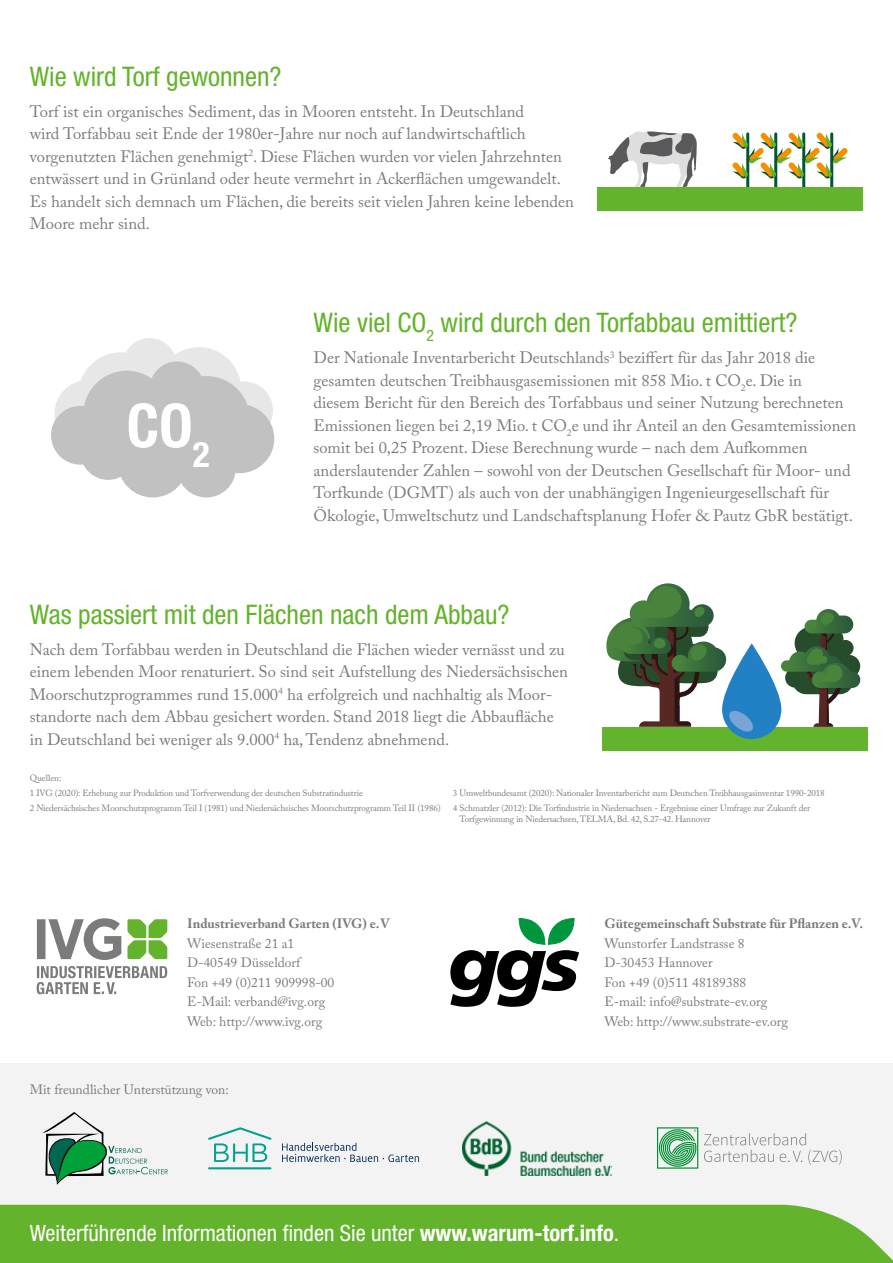
<style>
.page{position:relative;width:893px;height:1263px;background:#fff}
.page>*{position:absolute;margin:0;border:0;box-sizing:border-box;transform-origin:0 0}
.t1{font:700 condensed 60.45px "Helvetica Neue LT Std";color:#fff}
.t2{font:condensed 27px "Helvetica Neue LT Std";color:#64b32c}
.t3{font:condensed 22.5px "Helvetica Neue LT Std";color:#fff}
.t4{font:16.5px/22.5px "Adobe Caslon Pro";color:#7b7b7a}
.t5{font:13.5px/19.5px "Adobe Caslon Pro";color:#7b7b7a}
.t6{font:700 13.5px "Adobe Caslon Pro";color:#7b7b7a}
.t7{font:9px/15px "Adobe Caslon Pro";letter-spacing:-.01em;color:#7b7b7a}
.s1{font-weight:700}
</style>
<div class="page">
<div style="left:0;top:1063px;width:893px;height:200px;background:#f3f3f3"></div>
<div style="left:0;top:1205px;width:893px;height:58px;background:#64b32c"></div>
<svg style="left:657px;top:1127px;width:41px;height:42px"></svg>
<svg style="left:704px;top:1133px;width:138px;height:32px"></svg>
<svg style="left:282px;top:1143px;width:137px;height:19px"></svg>
<hr style="left:208px;top:1167px;width:63px;height:2px;background:#00ab96">
<svg style="left:208px;top:1127px;width:64px;height:35px"></svg>
<svg style="left:43px;top:1112px;width:125px;height:73px"></svg>
<img style="left:462px;top:1121px;width:149px;height:54px">
<div style="left:602px;top:726px;width:266px;height:24px;background:#64b32c"></div>
<svg style="left:781px;top:609px;width:79px;height:117px"></svg>
<svg style="left:722px;top:643px;width:59px;height:96px;fill:#2281c4"></svg>
<svg style="left:606px;top:583px;width:149px;height:150px"></svg>
<svg style="left:608px;top:131px;width:89px;height:56px"></svg>
<hr style="left:746px;top:134px;width:3px;height:53px;background:#005730">
<hr style="left:774px;top:134px;width:3px;height:53px;background:#005730">
<hr style="left:802px;top:134px;width:3px;height:53px;background:#005730">
<hr style="left:830px;top:134px;width:3px;height:53px;background:#005730">
<svg style="left:732px;top:133px;width:116px;height:47px"></svg>
<div style="left:597px;top:187px;width:266px;height:24px;background:#64b32c"></div>
<div style="left:215px;top:381px;width:58px;height:58px;background:#e7e7e7;border-radius:50%"></div>
<div style="left:156px;top:347px;width:85px;height:85px;background:#e7e7e7;border-radius:50%"></div>
<div style="left:78px;top:352px;width:85px;height:85px;background:#e7e7e7;border-radius:50%"></div>
<div style="left:123px;top:338px;width:53px;height:54px;background:#e7e7e7;border-radius:50%"></div>
<div style="left:54px;top:380px;width:69px;height:67px;background:#e7e7e7;border-radius:50%"></div>
<div style="left:51px;top:406px;width:59px;height:59px;background:#c1c1c2;border-radius:50%"></div>
<div style="left:177px;top:439px;width:59px;height:58px;background:#c1c1c2;border-radius:50%"></div>
<div style="left:83px;top:371px;width:87px;height:87px;background:#c1c1c2;border-radius:50%"></div>
<div style="left:163px;top:376px;width:87px;height:87px;background:#c1c1c2;border-radius:50%"></div>
<div style="left:81px;top:425px;width:55px;height:55px;background:#c1c1c2;border-radius:50%"></div>
<div style="left:150px;top:361px;width:55px;height:55px;background:#c1c1c2;border-radius:50%"></div>
<div style="left:118px;top:428px;width:70px;height:69px;background:#c1c1c2;border-radius:50%"></div>
<div style="left:205px;top:404px;width:69px;height:69px;background:#c1c1c2;border-radius:50%"></div>
<svg style="left:127px;top:919px;width:40px;height:40px"></svg>
<svg style="left:37px;top:918px;width:84px;height:42px"></svg>
<svg style="left:37px;top:966px;width:130px;height:28px"></svg>
<svg style="left:450px;top:950px;width:129px;height:57px"></svg>
<svg style="left:519px;top:918px;width:55px;height:26px"></svg>
<h2 class="t2" style="left:30px;top:61px;width:253px">Wie wird Torf gewonnen?</h2>
<p class="t4" style="left:30px;top:100px;width:546px">Torf ist ein organisches Sediment, das in Mooren entsteht. In Deutschland<br>wird Torfabbau seit Ende der 1980er-Jahre nur noch auf landwirtschaftlich vorgenutzten Flächen genehmigt<sup>2</sup>. Diese Flächen wurden vor vielen Jahrzehnten entwässert und in Grünland oder heute vermehrt in Ackerflächen umgewandelt.<br>Es handelt sich demnach um Flächen, die bereits seit vielen Jahren keine lebenden Moore mehr sind.</p>
<h1 class="t1" style="left:127px;top:389px;width:85px">CO<sub>2</sub></h1>
<h2 class="t2" style="left:314px;top:307px;width:485px">Wie viel CO<sub>2</sub> wird durch den Torfabbau emittiert?</h2>
<p class="t4" style="left:314px;top:346px;width:544px">Der Nationale Inventarbericht Deutschlands<sup>3</sup> beziffert für das Jahr 2018 die gesamten deutschen Treibhausgasemissionen mit 858 Mio. t CO<sub>2</sub>e. Die in<br>diesem Bericht für den Bereich des Torfabbaus und seiner Nutzung berechneten Emissionen liegen bei 2,19 Mio. t CO<sub>2</sub>e und ihr Anteil an den Gesamtemissionen somit bei 0,25 Prozent. Diese Berechnung wurde – nach dem Aufkommen anderslautender Zahlen – sowohl von der Deutschen Gesellschaft für Moor- und Torfkunde (DGMT) als auch von der unabhängigen Ingenieurgesellschaft für Ökologie, Umweltschutz und Landschaftsplanung Hofer &amp; Pautz GbR bestätigt.</p>
<h2 class="t2" style="left:30px;top:599px;width:481px">Was passiert mit den Flächen nach dem Abbau?</h2>
<p class="t4" style="left:30px;top:638px;width:540px">Nach dem Torfabbau werden in Deutschland die Flächen wieder vernässt und zu einem lebenden Moor renaturiert. So sind seit Aufstellung des Niedersächsischen Moorschutzprogrammes rund 15.000<sup>4</sup> ha erfolgreich und nachhaltig als Moor&shy;standorte nach dem Abbau gesichert worden. Stand 2018 liegt die Abbaufläche in Deutschland bei weniger als 9.000<sup>4</sup> ha, Tendenz abnehmend.</p>
<p class="t7" style="left:30px;top:770px;width:412px">Quellen:<br>1 IVG (2020): Erhebung zur Produktion und Torfverwendung der deutschen Substratindustrie<br>2 Niedersächsisches Moorschutzprogramm Teil I (1981) und Niedersächsisches Moorschutzprogramm Teil II (1986)</p>
<p class="t7" style="left:453px;top:785px;width:373px">3 Umweltbundesamt (2020): Nationaler Inventarbericht zum Deutschen Treibhausgasinventar 1990-2018<br>4 Schmatzler (2012): Die Torfindustrie in Niedersachsen - Ergebnisse einer Umfrage zur Zukunft der</p>
<p class="t7" style="left:459px;top:811px;width:253px">Torfgewinnung in Niedersachsen, TELMA, Bd. 42, S.27-42. Hannover</p>
<p class="t6" style="left:187px;top:916px;width:204px">Industrieverband Garten (IVG) e.V</p>
<p class="t5" style="left:187px;top:933px;width:149px">Wiesenstraße 21 a1<br>D-40549 Düsseldorf<br>Fon +49 (0)211 909998-00<br>E-Mail: verband@ivg.org<br>Web: http://www.ivg.org</p>
<p class="t5" style="left:30px;top:1080px;width:201px">Mit freundlicher Unterstützung von:</p>
<p class="t6" style="left:604px;top:915px;width:260px">Gütegemeinschaft Substrate für Pflanzen e.V.</p>
<p class="t5" style="left:604px;top:933px;width:185px">Wunstorfer Landstrasse 8<br>D-30453 Hannover<br>Fon +49 (0)511 48189388<br>E-mail: info@substrate-ev.org<br>Web: http://www.substrate-ev.org</p>
<h3 class="t3" style="left:30px;top:1220px;width:591px">Weiterführende Informationen finden Sie unter <span class="s1">www.warum-torf.info</span>.</h3>
</div>
